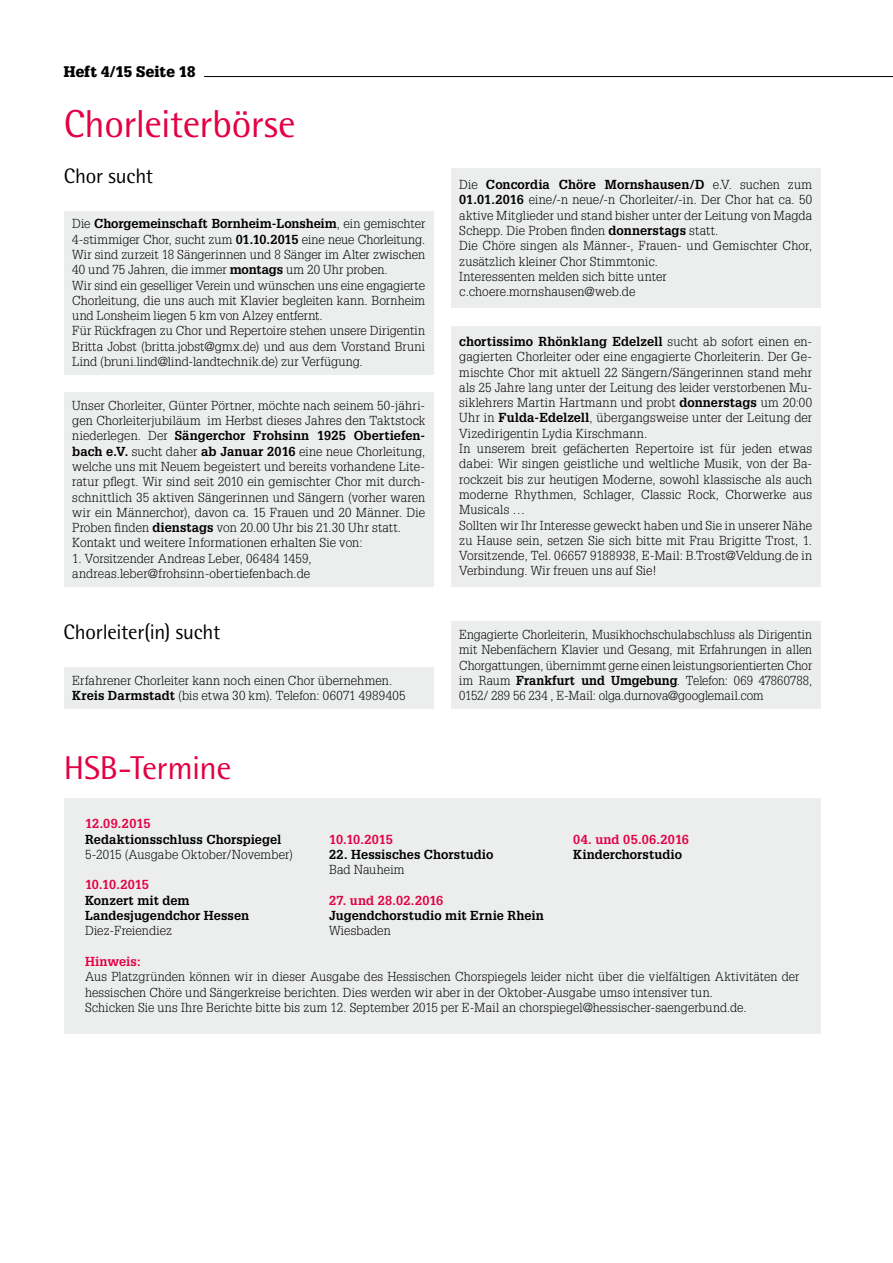
<style>
.page{position:relative;width:893px;height:1263px;background:#fff}
.page>*{position:absolute;margin:0;border:0;box-sizing:border-box;transform-origin:0 0}
.t1{font:39px "Rotis Semi Sans Std";letter-spacing:-.015em;color:#e30045}
.t2{font:33px "Rotis Semi Sans Std";letter-spacing:-.015em;color:#e30045}
.t3{font:21px "Rotis Semi Sans Std";letter-spacing:-.01em;color:#000}
.t4{font:900 15px "Glypha LT Std";letter-spacing:.015em;color:#000}
.t5{font:300 12.75px/15.3px "Glypha LT Std";letter-spacing:.005em;color:#000}
.t6{font:700 12.75px/15.3px "Glypha LT Std";letter-spacing:.005em;color:#000}
.t7{font:700 12.75px "Glypha LT Std";color:#e30045}
.t8{font:700 12.75px "Glypha LT Std";letter-spacing:.02em;color:#e30045}
.s1{font-weight:700}
</style>
<div class="page">
<hr style="left:204px;top:76px;width:689px;height:1px;background:#000">
<div style="left:64px;top:667px;width:370px;height:42px;background:#eceded"></div>
<div style="left:451px;top:621px;width:370px;height:88px;background:#eceded"></div>
<div style="left:451px;top:326px;width:370px;height:260px;background:#eceded"></div>
<div style="left:451px;top:168px;width:370px;height:140px;background:#eceded"></div>
<div style="left:64px;top:211px;width:370px;height:164px;background:#eceded"></div>
<div style="left:64px;top:392px;width:370px;height:194px;background:#eceded"></div>
<div style="left:64px;top:798px;width:757px;height:235px;background:#eceded"></div>
<p class="t4" style="left:64px;top:62px;width:133px">Heft 4/15 Seite 18</p>
<h1 class="t1" style="left:64px;top:101px;width:233px">Chorleiterbörse</h1>
<h3 class="t3" style="left:64px;top:163px;width:91px">Chor sucht</h3>
<p class="t5" style="left:72px;top:216px;width:354px">Die <span class="s1">Chorgemeinschaft Bornheim-Lonsheim</span>, ein gemischter 4-stimmiger Chor, sucht zum <span class="s1">01.10.2015</span> eine neue Chorleitung.<br>Wir sind zurzeit 18 Sängerinnen und 8 Sänger im Alter zwischen 40 und 75 Jahren, die immer <span class="s1">montags</span> um 20 Uhr proben.<br>Wir sind ein geselliger Verein und wünschen uns eine engagierte Chorleitung, die uns auch mit Klavier begleiten kann. Bornheim und Lonsheim liegen 5 km von Alzey entfernt.<br>Für Rückfragen zu Chor und Repertoire stehen unsere Dirigentin Britta Jobst (britta.jobst@gmx.de) und aus dem Vorstand Bruni Lind (bruni.lind@lind-landtechnik.de) zur Verfügung.</p>
<p class="t5" style="left:72px;top:398px;width:354px">Unser Chorleiter, Günter Pörtner, möchte nach seinem 50-jähri&shy;gen Chorleiterjubiläum im Herbst dieses Jahres den Taktstock niederlegen. Der <span class="s1">Sängerchor Frohsinn 1925 Obertiefen&shy;bach e.V.</span> sucht daher <span class="s1">ab Januar 2016</span> eine neue Chorleitung, welche uns mit Neuem begeistert und bereits vorhandene Lite&shy;ratur pflegt. Wir sind seit 2010 ein gemischter Chor mit durch&shy;schnittlich 35 aktiven Sängerinnen und Sängern (vorher waren wir ein Männerchor), davon ca. 15 Frauen und 20 Männer. Die Proben finden <span class="s1">dienstags</span> von 20.00 Uhr bis 21.30 Uhr statt.<br>Kontakt und weitere Informationen erhalten Sie von:</p>
<p class="t5" style="left:72px;top:551px;width:241px">1. Vorsitzender Andreas Leber, 06484 1459, andreas.leber@frohsinn-obertiefenbach.de</p>
<h3 class="t3" style="left:64px;top:620px;width:158px">Chorleiter(in) sucht</h3>
<p class="t5" style="left:72px;top:673px;width:335px">Erfahrener Chorleiter kann noch einen Chor übernehmen.<br><span class="s1">Kreis Darmstadt</span> (bis etwa 30 km). Telefon: 06071 4989405</p>
<h2 class="t2" style="left:64px;top:749px;width:169px">HSB-Termine</h2>
<p class="t5" style="left:459px;top:177px;width:354px">Die <span class="s1">Concordia Chöre Mornshausen/D</span> e.V. suchen zum <span class="s1">01.01.2016</span> eine/-n neue/-n Chorleiter/-in. Der Chor hat ca. 50 aktive Mitglieder und stand bisher unter der Leitung von Magda Schepp. Die Proben finden <span class="s1">donnerstags</span> statt.<br>Die Chöre singen als Männer-, Frauen- und Gemischter Chor, zusätzlich kleiner Chor Stimmtonic.<br>Interessenten melden sich bitte unter c.choere.mornshausen@web.de</p>
<p class="t5" style="left:459px;top:334px;width:354px"><span class="s1">chortissimo Rhönklang Edelzell</span> sucht ab sofort einen en&shy;gagierten Chorleiter oder eine engagierte Chorleiterin. Der Ge&shy;mischte Chor mit aktuell 22 Sängern/Sängerinnen stand mehr als 25 Jahre lang unter der Leitung des leider verstorbenen Mu&shy;siklehrers Martin Hartmann und probt <span class="s1">donnerstags</span> um 20:00<br>Uhr in <span class="s1">Fulda-Edelzell</span>, übergangsweise unter der Leitung der Vizedirigentin Lydia Kirschmann.<br>In unserem breit gefächerten Repertoire ist für jeden etwas dabei: Wir singen geistliche und weltliche Musik, von der Ba&shy;rockzeit bis zur heutigen Moderne, sowohl klassische als auch moderne Rhythmen, Schlager, Classic Rock, Chorwerke aus Musicals …<br>Sollten wir Ihr Interesse geweckt haben und Sie in unserer Nähe zu Hause sein, setzen Sie sich bitte mit Frau Brigitte Trost, 1.<br>Vorsitzende, Tel. 06657 9188938, E-Mail: B.Trost@Veldung.de in Verbindung. Wir freuen uns auf Sie!</p>
<p class="t5" style="left:459px;top:627px;width:354px;text-align:justify">Engagierte Chorleiterin, Musikhochschulabschluss als Dirigentin mit Nebenfächern Klavier und Gesang, mit Erfahrungen in allen Chorgattungen, übernimmt gerne einen leistungsorientierten Chor im Raum <span class="s1">Frankfurt und Umgebung</span>. Telefon: 069 47860788, 0152/ 289 56 234 , E-Mail: olga.durnova@googlemail.com</p>
<p class="t7" style="left:85px;top:816px;width:67px">12.09.2015</p>
<p class="t6" style="left:85px;top:831px;width:198px">Redaktionsschluss Chorspiegel</p>
<p class="t5" style="left:85px;top:847px;width:210px">5-2015 (Ausgabe Oktober/November)</p>
<p class="t7" style="left:85px;top:877px;width:65px">10.10.2015</p>
<p class="t6" style="left:85px;top:892px;width:166px">Konzert mit dem<br>Landesjugendchor Hessen</p>
<p class="t5" style="left:85px;top:923px;width:89px">Diez-Freiendiez</p>
<p class="t7" style="left:329px;top:831px;width:65px">10.10.2015</p>
<p class="t6" style="left:329px;top:846px;width:166px">22. Hessisches Chorstudio</p>
<p class="t5" style="left:329px;top:862px;width:77px">Bad Nauheim</p>
<p class="t7" style="left:329px;top:892px;width:116px">27. und 28.02.2016</p>
<p class="t6" style="left:329px;top:907px;width:216px">Jugendchorstudio mit Ernie Rhein</p>
<p class="t5" style="left:329px;top:923px;width:63px">Wiesbaden</p>
<p class="t8" style="left:573px;top:831px;width:117px">04. und 05.06.2016</p>
<p class="t6" style="left:573px;top:846px;width:110px">Kinderchorstudio</p>
<p class="t7" style="left:85px;top:953px;width:58px">Hinweis:</p>
<p class="t5" style="left:85px;top:969px;width:716px">Aus Platzgründen können wir in dieser Ausgabe des Hessischen Chorspiegels leider nicht über die vielfältigen Aktivitäten der hessischen Chöre und Sängerkreise berichten. Dies werden wir aber in der Oktober-Ausgabe umso intensiver tun.<br>Schicken Sie uns Ihre Berichte bitte bis zum 12. September 2015 per E-Mail an chorspiegel@hessischer-saengerbund.de.</p>
</div>
